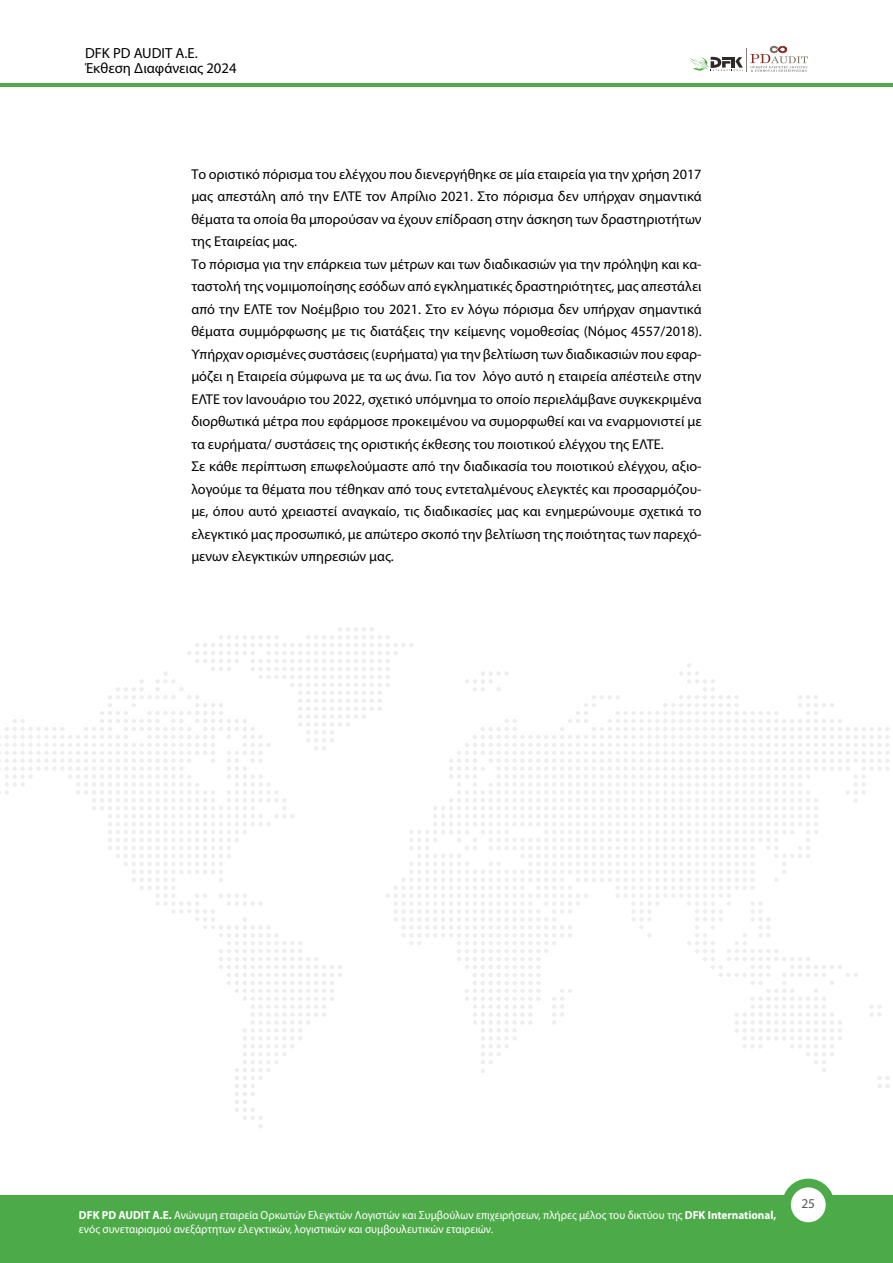
<style>
.page{position:relative;width:893px;height:1263px;background:#fff}
.page>*{position:absolute;margin:0;border:0;box-sizing:border-box;transform-origin:0 0}
.t1{font:14.7px/15px "Myriad Pro";color:#000}
.t2{font:14.25px/22.5px "Myriad Pro";color:#000}
.t3{font:13.5px "Myriad Pro";color:#58595b}
.t4{font:11.7px/14.1px "Myriad Pro";color:#fff;scale:.96 1}
.s1{font-weight:700}
</style>
<div class="page">
<hr style="left:0;top:83px;width:893px;height:4px;background:#4daa48">
<div style="left:0;top:1195px;width:893px;height:68px;background:#4daa48"></div>
<svg style="left:786px;top:1183px;width:44px;height:43px"></svg>
<div style="left:782px;top:1178px;width:52px;height:53px;border:9px solid #4daa48;border-radius:50%"></div>
<svg style="left:690px;top:46px;width:118px;height:26px"></svg>
<svg style="left:0;top:627px;width:890px;height:501px"></svg>
<p class="t1" style="left:85px;top:45px;width:153px">DFK PD AUDIT A.E.<br>Έκθεση Διαφάνειας 2024</p>
<p class="t2" style="left:191px;top:163px;width:512px">Το οριστικό πόρισμα του ελέγχου που διενεργήθηκε σε μία εταιρεία για την χρήση 2017 μας απεστάλη από την ΕΛΤΕ τον Απρίλιο 2021. Στο πόρισμα δεν υπήρχαν σημαντικά θέματα τα οποία θα μπορούσαν να έχουν επίδραση στην άσκηση των δραστηριοτήτων της Εταιρείας μας.<br>Το πόρισμα για την επάρκεια των μέτρων και των διαδικασιών για την πρόληψη και κα&shy;ταστολή της νομιμοποίησης εσόδων από εγκληματικές δραστηριότητες, μας απεστάλει από την ΕΛΤΕ τον Νοέμβριο του 2021. Στο εν λόγω πόρισμα δεν υπήρχαν σημαντικά θέματα συμμόρφωσης με τις διατάξεις την κείμενης νομοθεσίας (Νόμος 4557/2018).<br>Υπήρχαν ορισμένες συστάσεις (ευρήματα) για την βελτίωση των διαδικασιών που εφαρ&shy;μόζει η Εταιρεία σύμφωνα με τα ως άνω. Για τον λόγο αυτό η εταιρεία απέστειλε στην ΕΛΤΕ τον Ιανουάριο του 2022, σχετικό υπόμνημα το οποίο περιελάμβανε συγκεκριμένα διορθωτικά μέτρα που εφάρμοσε προκειμένου να συμορφωθεί και να εναρμονιστεί με τα ευρήματα/ συστάσεις της οριστικής έκθεσης του ποιοτικού ελέγχου της ΕΛΤΕ.<br>Σε κάθε περίπτωση επωφελούμαστε από την διαδικασία του ποιοτικού ελέγχου, αξιο&shy;λογούμε τα θέματα που τέθηκαν από τους εντεταλμένους ελεγκτές και προσαρμόζου&shy;με, όπου αυτό χρειαστεί αναγκαίο, τις διαδικασίες μας και ενημερώνουμε σχετικά το ελεγκτικό μας προσωπικό, με απώτερο σκοπό την βελτίωση της ποιότητας των παρεχό&shy;μενων ελεγκτικών υπηρεσιών μας.</p>
<p class="t4" style="left:79px;top:1208px;width:728px"><span class="s1">DFK PD AUDIT Α.Ε.</span> Aνώνυμη εταιρεία Ορκωτών Ελεγκτών Λογιστών και Συμβούλων επιχειρήσεων, πλήρες μέλος του δικτύου της <span class="s1">DFK International, </span>ενός συνεταιρισμού ανεξάρτητων ελεγκτικών, λογιστικών και συμβουλευτικών εταιρειών.</p>
<p class="t3" style="left:801px;top:1195px;width:15px">25</p>
</div>
